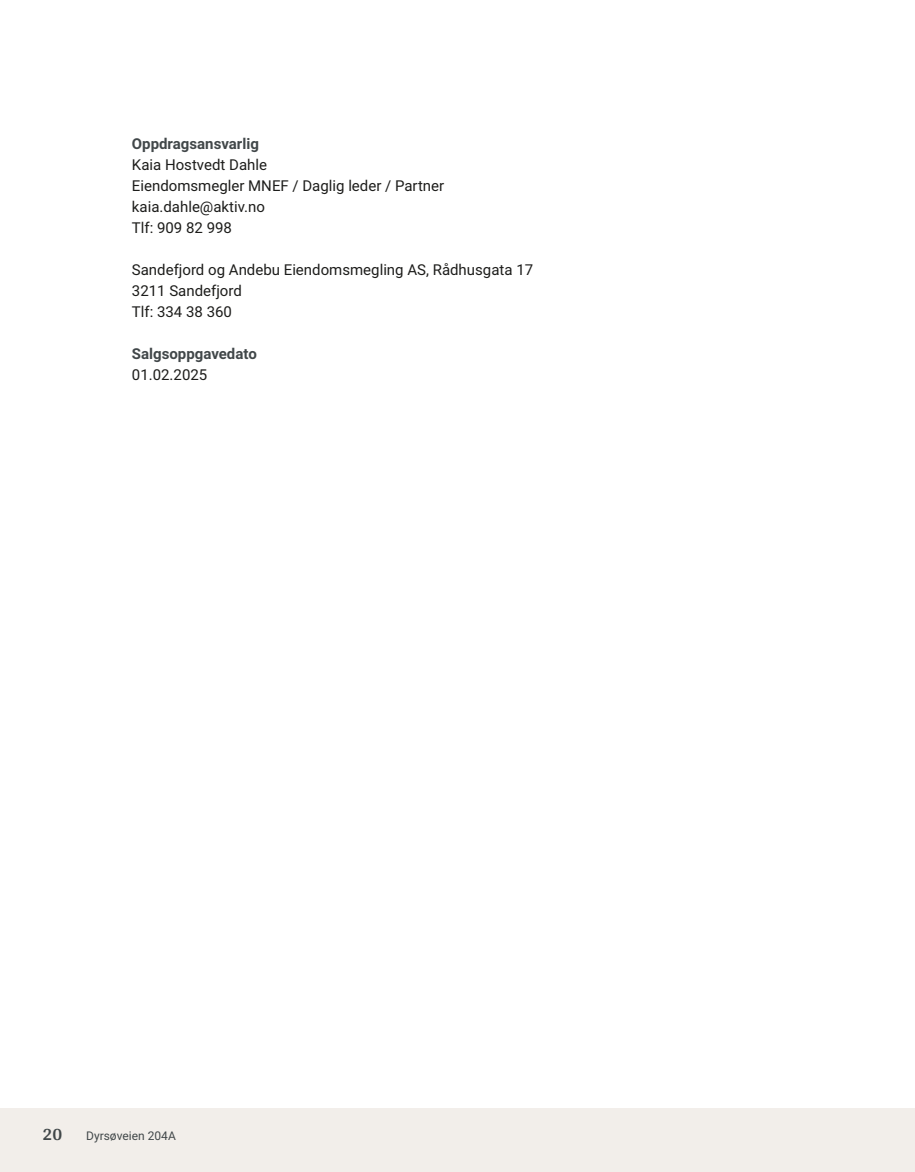
<style>
.page{position:relative;width:915px;height:1172px;background:#fff}
.page>*{position:absolute;margin:0;border:0;box-sizing:border-box;transform-origin:0 0}
.t1{font:700 18px "Arya";color:#414749}
.t2{font:15px/21px "Roboto Vitec";color:#1d1d1b}
.t3{font:700 15px "Roboto Vitec";color:#414749}
.t4{font:12px "Roboto Vitec";color:#414749}
</style>
<div class="page">
<div style="left:0;top:1108px;width:914px;height:64px;background:#f2eeea"></div>
<p class="t3" style="left:132px;top:133px;width:128px">Oppdragsansvarlig</p>
<p class="t2" style="left:132px;top:153px;width:314px">Kaia Hostvedt Dahle<br>Eiendomsmegler MNEF / Daglig leder / Partner kaia.dahle@aktiv.no<br>Tlf: 909 82 998</p>
<p class="t2" style="left:132px;top:258px;width:402px">Sandefjord og Andebu Eiendomsmegling AS, Rådhusgata 17<br>3211 Sandefjord<br>Tlf: 334 38 360</p>
<p class="t3" style="left:132px;top:343px;width:126px">Salgsoppgavedato</p>
<p class="t2" style="left:132px;top:363px;width:77px">01.02.2025</p>
<p class="t1" style="left:43px;top:1123px;width:21px">20</p>
<p class="t4" style="left:86px;top:1127px;width:91px">Dyrsøveien 204A</p>
</div>
